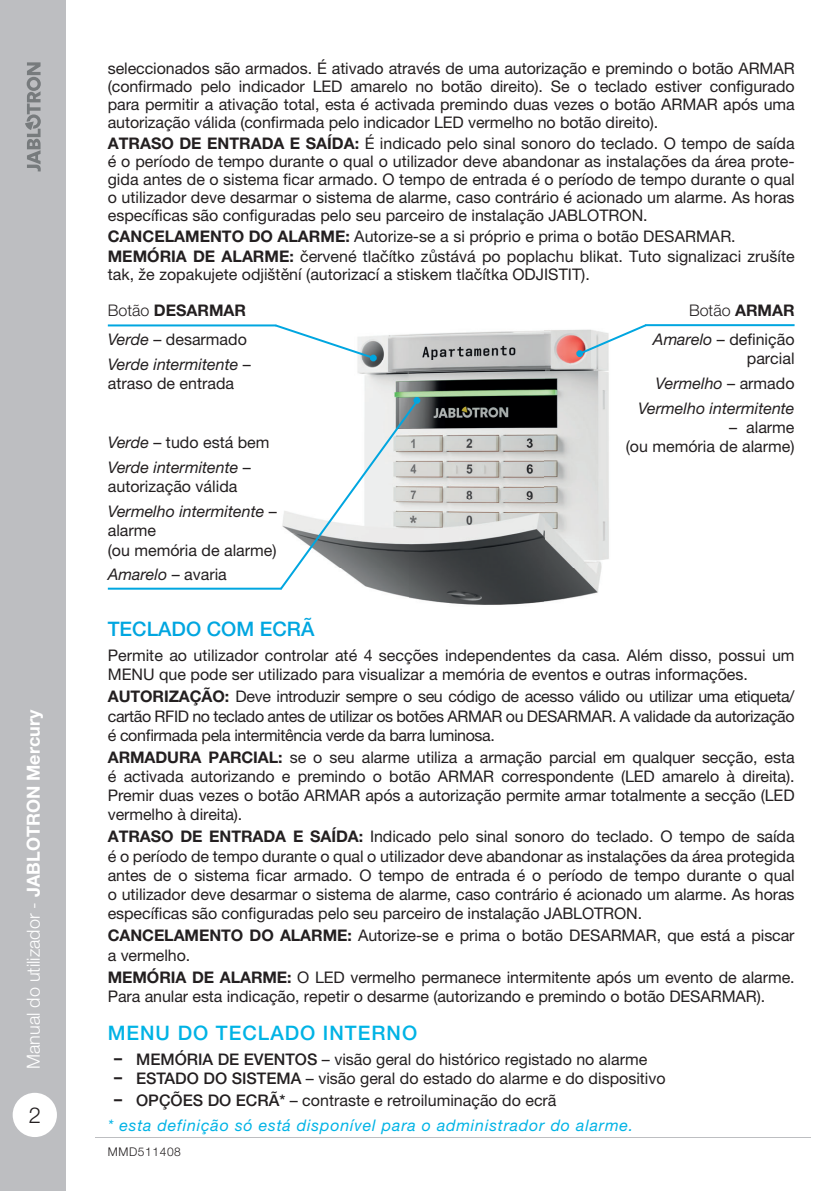
<style>
.page{position:relative;width:840px;height:1191px;background:#fff}
.page>*{position:absolute;margin:0;border:0;box-sizing:border-box;transform-origin:0 0}
.t1{font:300 22px "Helvetica Neue LT Pro";color:#231f20}
.t2{font:500 20px "Helvetica Neue LT Pro";letter-spacing:.05em;color:#00b3e5}
.t3{font:500 20px "Helvetica Neue LT Pro";color:#00a6e0}
.t4{font:300 18px "Helvetica Neue LT Pro";color:#fff}
.t5{font:16px/19.2px "Helvetica Neue LT Pro";color:#231f20}
.t6{font:italic 16px/24.8px "Helvetica Neue LT Pro";color:#231f20}
.t7{font:italic 16px/24.8px "Helvetica Neue LT Pro";letter-spacing:.05em;color:#00b3e5}
.t8{font:700 16px "Helvetica Neue LT Pro";color:#231f20}
.t9{font:300 16px "Helvetica Neue LT Pro";color:#231f20}
.t10{font:300 12px "Helvetica Neue LT Pro";letter-spacing:.05em;color:#231f20}
.s1{font-weight:700}
.s2{font-weight:300}
.s3{font-style:normal}
.s4{font-style:italic}
.s5{font-family:"Arial";font-weight:700}
.s6{font-weight:500}
.s7{font-family:"Arial";font-weight:700;font-style:normal;color:#231f20}
.s8{font-weight:500;font-style:normal;color:#231f20}
.s9{font-style:normal;color:#231f20}
</style>
<div class="page">
<div style="left:0;top:0;width:65px;height:1191px;background:#bdbec1"></div>
<svg style="left:25px;top:62px;width:16px;height:109px"></svg>
<div style="left:13px;top:1092px;width:44px;height:45px;background:#fff;border-radius:50%"></div>
<img style="left:273px;top:330px;width:336px;height:275px">
<svg style="left:277px;top:398px;width:142px;height:194px"></svg>
<div style="left:413px;top:397px;width:7px;height:7px;border:2px solid #00a6e0;border-radius:50%"></div>
<hr style="left:108px;top:587px;width:173px;height:2px;background:#00a6e0">
<hr style="left:108px;top:324px;width:168px;height:2px;background:#00a6e0">
<hr style="left:644px;top:324px;width:150px;height:2px;background:#00a6e0">
<svg style="left:575px;top:324px;width:73px;height:33px"></svg>
<svg style="left:273px;top:324px;width:104px;height:37px"></svg>
<p class="t4" style="left:27px;top:1069px;width:361px;rotate:-90deg">Manual do utilizador - <span class="s1">JABLOTRON Mercury</span></p>
<h1 class="t1" style="left:29px;top:1107px;width:14px">2</h1>
<p class="t5" style="left:108px;top:61px;width:688px;line-height:18px;text-align:justify">seleccionados são armados. É ativado através de uma autorização e premindo o botão ARMAR (confirmado pelo indicador LED amarelo no botão direito). Se o teclado estiver configurado para permitir a ativação total, esta é activada premindo duas vezes o botão ARMAR após uma autorização válida (confirmada pelo indicador LED vermelho no botão direito).</p>
<p class="t5" style="left:108px;top:136px;width:688px;line-height:18px;text-align:justify"><span class="s1">ATRASO DE ENTRADA E SAÍDA:</span> É indicado pelo sinal sonoro do teclado. O tempo de saída é o período de tempo durante o qual o utilizador deve abandonar as instalações da área prote&shy;gida antes de o sistema ficar armado. O tempo de entrada é o período de tempo durante o qual o utilizador deve desarmar o sistema de alarme, caso contrário é acionado um alarme. As horas específicas são configuradas pelo seu parceiro de instalação JABLOTRON.</p>
<p class="t5" style="left:108px;top:227px;width:688px;line-height:20.8px"><span class="s1">CANCELAMENTO DO ALARME:</span> Autorize-se a si próprio e prima o botão DESARMAR.<br><span class="s1">MEMÓRIA DE ALARME:</span> červené tlačítko zůstává po poplachu blikat. Tuto signalizaci zrušíte</p>
<p class="t5" style="left:108px;top:267px;width:483px">tak, že zopakujete odjištění (autorizací a stiskem tlačítka ODJISTIT).</p>
<p class="t8" style="left:108px;top:305px;width:140px"><span class="s2">Botão</span> DESARMAR</p>
<p class="t9" style="left:688px;top:304px;width:107px">Botão <span class="s1">ARMAR</span></p>
<p class="t6" style="left:108px;top:329px;width:144px">Verde <span class="s3">– desarmado<br></span>Verde intermitente <span class="s3">–</span></p>
<p class="t5" style="left:108px;top:376px;width:128px">atraso de entrada</p>
<p class="t6" style="left:108px;top:432px;width:163px">Verde <span class="s3">– tudo está bem<br></span>Verde intermitente <span class="s3">–</span></p>
<p class="t6" style="left:108px;top:476px;width:170px"><span class="s3">autorização válida<br></span>Vermelho intermitente <span class="s3">–</span></p>
<p class="t5" style="left:108px;top:523px;width:170px">alarme<br>(ou memória de alarme)</p>
<p class="t6" style="left:108px;top:564px;width:120px">Amarelo <span class="s3">– avaria</span></p>
<p class="t5" style="left:652px;top:332px;width:143px;text-align:right"><span class="s4">Amarelo</span> – definição parcial</p>
<p class="t6" style="left:637px;top:373px;width:158px;text-align:right">Vermelho <span class="s3">– armado<br></span>Vermelho intermitente</p>
<p class="t5" style="left:625px;top:420px;width:170px;text-align:right">– alarme<br>(ou memória de alarme)</p>
<p class="t3" style="left:108px;top:622px;width:208px">TECLADO COM ECRÃ</p>
<p class="t5" style="left:108px;top:647px;width:688px">Permite ao utilizador controlar até 4 secções independentes da casa. Além disso, possui um<br>MENU que pode ser utilizado para visualizar a memória de eventos e outras informações.</p>
<p class="t5" style="left:108px;top:689px;width:688px;text-align:justify"><span class="s1">AUTORIZAÇÃO:</span> Deve introduzir sempre o seu código de acesso válido ou utilizar uma etiqueta/ cartão RFID no teclado antes de utilizar os botões ARMAR ou DESARMAR. A validade da autorização é confirmada pela intermitência verde da barra luminosa.</p>
<p class="t5" style="left:108px;top:749px;width:688px;text-align:justify"><span class="s1">ARMADURA PARCIAL:</span> se o seu alarme utiliza a armação parcial em qualquer secção, esta é activada autorizando e premindo o botão ARMAR correspondente (LED amarelo à direita).<br>Premir duas vezes o botão ARMAR após a autorização permite armar totalmente a secção (LED vermelho à direita).</p>
<p class="t5" style="left:108px;top:829px;width:688px;text-align:justify"><span class="s1">ATRASO DE ENTRADA E SAÍDA:</span> Indicado pelo sinal sonoro do teclado. O tempo de saída é o período de tempo durante o qual o utilizador deve abandonar as instalações da área protegida antes de o sistema ficar armado. O tempo de entrada é o período de tempo durante o qual o utilizador deve desarmar o sistema de alarme, caso contrário é acionado um alarme. As horas específicas são configuradas pelo seu parceiro de instalação JABLOTRON.</p>
<p class="t5" style="left:108px;top:928px;width:688px"><span class="s1">CANCELAMENTO DO ALARME:</span> Autorize-se e prima o botão DESARMAR, que está a piscar a vermelho.</p>
<p class="t5" style="left:108px;top:969px;width:688px"><span class="s1">MEMÓRIA DE ALARME:</span> O LED vermelho permanece intermitente após um evento de alarme.<br>Para anular esta indicação, repetir o desarme (autorizando e premindo o botão DESARMAR).</p>
<p class="t2" style="left:108px;top:1025px;width:311px">MENU DO TECLADO INTERNO</p>
<p class="t5" style="left:113px;top:1051px;width:553px"><span class="s5">−</span> <span class="s6">MEMÓRIA DE EVENTOS</span> – visão geral do histórico registado no alarme<br><span class="s5">−</span> <span class="s6">ESTADO DO SISTEMA</span> – visão geral do estado do alarme e do dispositivo</p>
<p class="t7" style="left:108px;top:1089px;width:526px;text-indent:6px"><span class="s7">−</span> <span class="s8">OPÇÕES DO ECRÃ*</span> <span class="s9">– contraste e retroiluminação do ecrã<br></span>* esta definição só está disponível para o administrador do alarme.</p>
<p class="t10" style="left:108px;top:1147px;width:75px">MMD511408</p>
</div>
